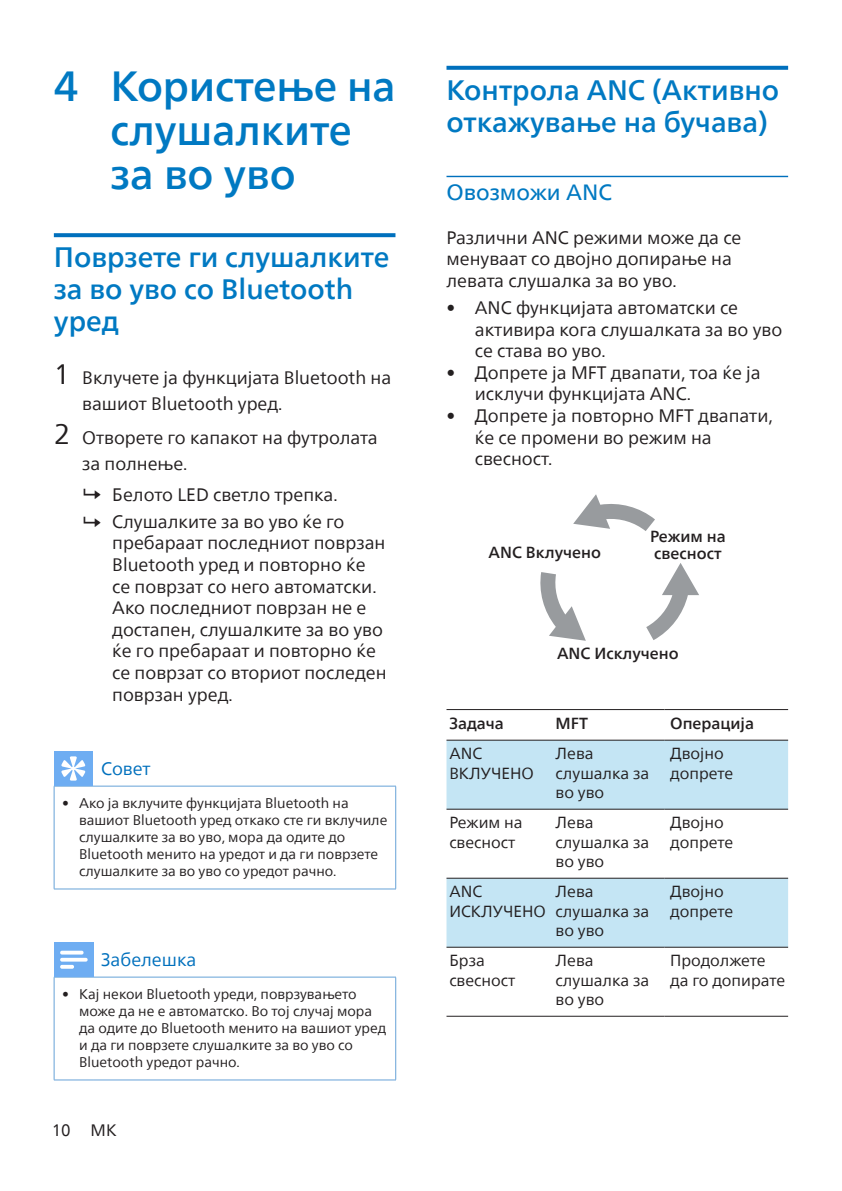
<style>
.page{position:relative;width:842px;height:1191px;background:#fff}
.page>*{position:absolute;margin:0;border:0;box-sizing:border-box;transform-origin:0 0}
.t1{font:500 42px/44px "Neue Frutiger World";color:#0079c2}
.heading2{font:500 28px/32px "Neue Frutiger World";color:#0079c2}
.head_3{font:22px "Neue Frutiger World";color:#0079c2}
.Body{font:18px/21.6px "Neue Frutiger World";color:#231f20}
.Body-2{font:18px "Neue Frutiger World";color:#0070bd}
.t2{font:16.4px "Neue Frutiger World";color:#231f20}
.Body_Text{font:16px/19.2px "Neue Frutiger World";color:#231f20}
.Body_Text-2{font:500 16px/17px "Neue Frutiger World";color:#231f20}
.t3{font:14px/16.8px "Neue Frutiger World";color:#231f20}
.s1{font-size:28px}
.s2{font-weight:300}
</style>
<div class="page">
<svg style="left:54px;top:233px;width:341px;height:4px"></svg>
<hr style="left:395px;top:786px;width:1px;height:102px;background:#66a2d7">
<hr style="left:54px;top:786px;width:1px;height:102px;background:#66a2d7">
<hr style="left:54px;top:888px;width:39px;height:1px;background:#66a2d7">
<hr style="left:93px;top:888px;width:303px;height:1px;background:#66a2d7">
<hr style="left:93px;top:786px;width:303px;height:1px;background:#66a2d7">
<hr style="left:54px;top:786px;width:39px;height:1px;background:#66a2d7">
<div style="left:54px;top:752px;width:39px;height:34px;background:#6eadf2"></div>
<svg style="left:61px;top:756px;width:24px;height:24px"></svg>
<hr style="left:395px;top:977px;width:1px;height:102px;background:#66a2d7">
<hr style="left:54px;top:977px;width:1px;height:102px;background:#66a2d7">
<hr style="left:54px;top:1079px;width:39px;height:1px;background:#66a2d7">
<hr style="left:93px;top:1079px;width:303px;height:1px;background:#66a2d7">
<hr style="left:93px;top:976px;width:303px;height:1px;background:#66a2d7">
<div style="left:54px;top:942px;width:39px;height:35px;background:#6eadf2"></div>
<svg style="left:60px;top:950px;width:28px;height:18px"></svg>
<svg style="left:446px;top:66px;width:342px;height:4px"></svg>
<hr style="left:446px;top:176px;width:342px;height:1px;background:#0070bd">
<svg style="left:646px;top:563px;width:53px;height:77px"></svg>
<svg style="left:573px;top:494px;width:82px;height:37px"></svg>
<svg style="left:540px;top:572px;width:46px;height:69px"></svg>
<svg style="left:446px;top:740px;width:342px;height:206px;fill:#c4e5f4"></svg>
<hr style="left:446px;top:709px;width:104px;height:1px;background:#231f20">
<hr style="left:550px;top:709px;width:114px;height:1px;background:#231f20">
<hr style="left:664px;top:709px;width:124px;height:1px;background:#231f20">
<hr style="left:446px;top:739px;width:104px;height:1px;background:#231f20">
<hr style="left:550px;top:739px;width:114px;height:1px;background:#231f20">
<hr style="left:664px;top:739px;width:124px;height:1px;background:#231f20">
<hr style="left:446px;top:808px;width:104px;height:1px;background:#231f20">
<hr style="left:550px;top:808px;width:114px;height:1px;background:#231f20">
<hr style="left:664px;top:808px;width:124px;height:1px;background:#231f20">
<hr style="left:446px;top:877px;width:104px;height:1px;background:#231f20">
<hr style="left:550px;top:877px;width:114px;height:1px;background:#231f20">
<hr style="left:664px;top:877px;width:124px;height:1px;background:#231f20">
<hr style="left:446px;top:946px;width:104px;height:1px;background:#231f20">
<hr style="left:550px;top:946px;width:114px;height:1px;background:#231f20">
<hr style="left:664px;top:946px;width:124px;height:1px;background:#231f20">
<hr style="left:446px;top:1015px;width:104px;height:1px;background:#231f20">
<hr style="left:550px;top:1015px;width:114px;height:1px;background:#231f20">
<hr style="left:664px;top:1015px;width:124px;height:1px;background:#231f20">
<p class="t1" style="left:111px;top:65px;width:286px;text-indent:-57px">4 Користење на слушалките за во уво</p>
<p class="heading2" style="left:54px;top:241px;width:337px">Поврзете ги слушалките за во уво со Bluetooth уред</p>
<p class="Body" style="left:82px;top:364px;width:311px;line-height:26.6px;text-indent:-28px"><span class="s1">1</span> Вклучете ја функцијата Bluetooth на вашиот Bluetooth уред.</p>
<p class="Body" style="left:82px;top:424px;width:297px;line-height:26.6px;text-indent:-28px"><span class="s1">2</span> Отворете го капакот на футролата за полнење.</p>
<p class="Body" style="left:112px;top:483px;width:227px">Белото LED светло трепка.</p>
<p class="Body" style="left:112px;top:511px;width:276px">Слушалките за во уво ќе го пребараат последниот поврзан<br>Bluetooth уред и повторно ќе се поврзат со него автоматски.<br>Ако последниот поврзан не е достапен, слушалките за во уво ќе го пребараат и повторно ќе се поврзат со вториот последен поврзан уред.</p>
<p class="Body-2" style="left:101px;top:754px;width:51px">Совет</p>
<p class="t3" style="left:79px;top:795px;width:310px;text-indent:-17px">• Ако ја вклучите функцијата Bluetooth на вашиот Bluetooth уред откако сте ги вклучиле слушалките за во уво, мора да одите до Bluetooth менито на уредот и да ги поврзете слушалките за во уво со уредот рачно.</p>
<p class="Body-2" style="left:101px;top:945px;width:97px">Забелешка</p>
<p class="t3" style="left:79px;top:986px;width:308px;text-indent:-17px">• Кај некои Bluetooth уреди, поврзувањето може да не е автоматско. Во тој случај мора да одите до Bluetooth менито на вашиот уред и да ги поврзете слушалките за во уво со Bluetooth уредот рачно.</p>
<p class="t2" style="left:52px;top:1117px;width:66px">10 MK</p>
<p class="heading2" style="left:446px;top:74px;width:334px">Контрола ANC (Активно откажување на бучава)</p>
<p class="head_3" style="left:446px;top:175px;width:167px">Овозможи ANC</p>
<p class="Body" style="left:446px;top:227px;width:296px">Различни ANC режими може да се менуваат со двојно допирање на левата слушалка за во уво.</p>
<p class="Body" style="left:475px;top:297px;width:309px;text-indent:-28px"><span class="s2">•</span> ANC функцијата автоматски се активира кога слушалката за во уво се става во уво.</p>
<p class="Body" style="left:475px;top:362px;width:287px;text-indent:-28px"><span class="s2">•</span> Допрете ја MFT двапати, тоа ќе ја исклучи функцијата ANC.</p>
<p class="Body" style="left:475px;top:405px;width:299px;text-indent:-28px"><span class="s2">•</span> Допрете ја повторно MFT двапати, ќе се промени во режим на свесност.</p>
<p class="Body_Text-2" style="left:488px;top:543px;width:114px">ANC Вклучено</p>
<p class="Body_Text-2" style="left:650px;top:528px;width:77px">Режим на свесност</p>
<p class="Body_Text-2" style="left:557px;top:645px;width:123px">ANC Исклучено</p>
<p class="Body_Text-2" style="left:449px;top:715px;width:56px">Задача</p>
<p class="Body_Text-2" style="left:556px;top:715px;width:34px">MFT</p>
<p class="Body_Text-2" style="left:670px;top:715px;width:85px">Операција</p>
<p class="Body_Text" style="left:449px;top:744px;width:86px">ANC<br>ВКЛУЧЕНО</p>
<p class="Body_Text" style="left:556px;top:744px;width:95px">Лева слушалка за во уво</p>
<p class="Body_Text" style="left:670px;top:744px;width:64px">Двојно допрете</p>
<p class="Body_Text" style="left:449px;top:813px;width:75px">Режим на свесност</p>
<p class="Body_Text" style="left:556px;top:813px;width:95px">Лева слушалка за во уво</p>
<p class="Body_Text" style="left:670px;top:813px;width:64px">Двојно допрете</p>
<p class="Body_Text" style="left:449px;top:882px;width:98px">ANC<br>ИСКЛУЧЕНО</p>
<p class="Body_Text" style="left:556px;top:882px;width:95px">Лева слушалка за во уво</p>
<p class="Body_Text" style="left:670px;top:882px;width:64px">Двојно допрете</p>
<p class="Body_Text" style="left:449px;top:951px;width:68px">Брза свесност</p>
<p class="Body_Text" style="left:556px;top:951px;width:95px">Лева слушалка за во уво</p>
<p class="Body_Text" style="left:670px;top:951px;width:116px">Продолжете да го допирате</p>
</div>
